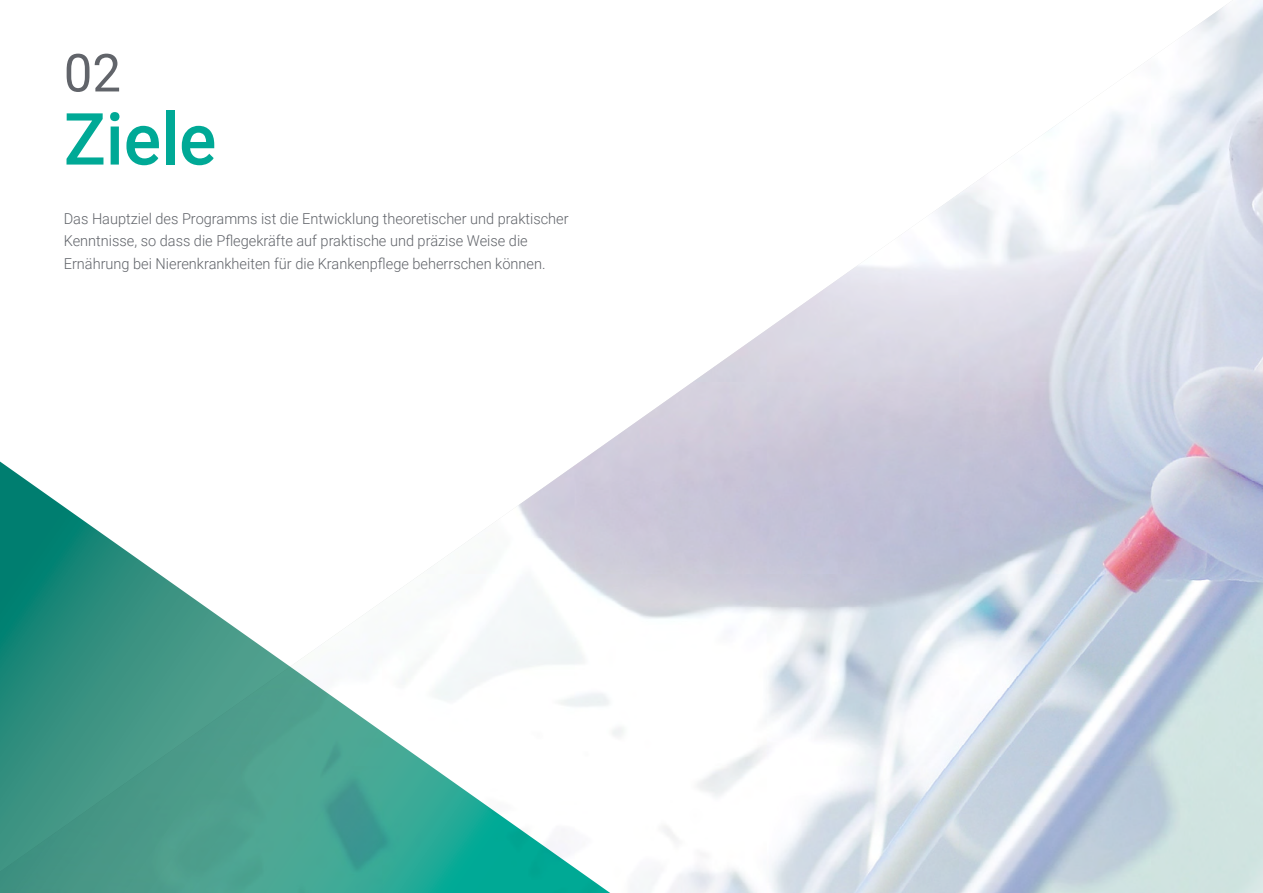
<style>
.page{position:relative;width:1263px;height:893px;background:#fff}
.page>*{position:absolute;margin:0;border:0;box-sizing:border-box;transform-origin:0 0}
.t1{font:500 72px "Roboto";color:#00a996}
.t2{font:52.5px "Roboto";color:#61646a}
.t3{font:300 15px/22.5px "Roboto";color:#61646a}
</style>
<div class="page">
<img style="left:602px;top:0;width:661px;height:893px">
<svg style="left:0;top:446px;width:640px;height:447px"></svg>
<h2 class="t2" style="left:64px;top:36px;width:59px">02</h2>
<h1 class="t1" style="left:64px;top:89px;width:154px">Ziele</h1>
<p class="t3" style="left:64px;top:207px;width:506px">Das Hauptziel des Programms ist die Entwicklung theoretischer und praktischer<br>Kenntnisse, so dass die Pflegekräfte auf praktische und präzise Weise die<br>Ernährung bei Nierenkrankheiten für die Krankenpflege beherrschen können.</p>
</div>
